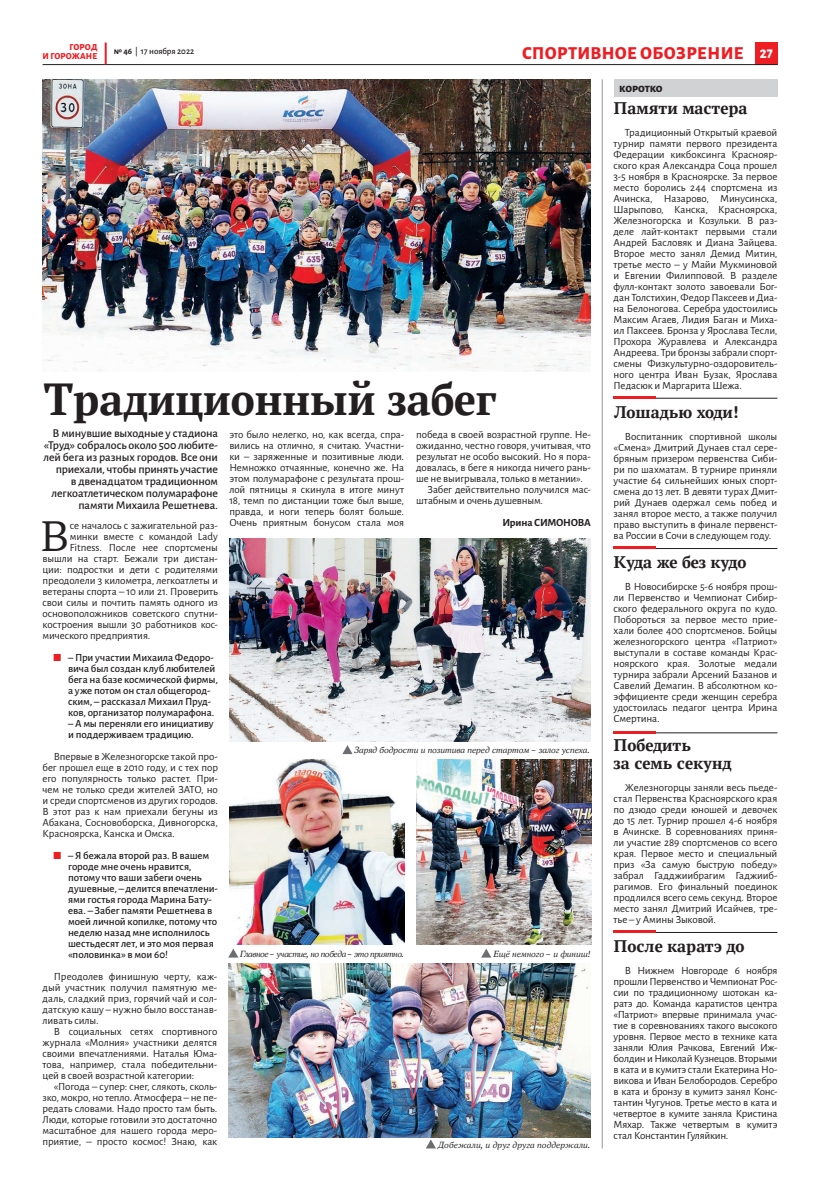
<style>
.page{position:relative;width:820px;height:1191px;background:#fff}
.page>*{position:absolute;margin:0;border:0;box-sizing:border-box;transform-origin:0 0}
.t1{font:700 48px "PT Astra Serif";color:#231f20}
.t2{font:44.2px "PT Astra Serif";color:#231f20}
.t3{font:700 18px/18px "PT Astra Serif";color:#231f20}
.t4{font:800 18px "Alegreya Sans";letter-spacing:.02em;color:#ee1d23}
.t5{font:800 14px "Alegreya Sans";color:#fff}
.t6{font:500 12px/12px "Alegreya Sans";letter-spacing:-.015em;color:#231f20;text-align:right}
.t7{font:800 12px "Alegreya Sans";letter-spacing:-.015em;color:#231f20}
.t8{font:11px/11px "Alegreya Sans";letter-spacing:-.01em;color:#231f20;text-align:justify}
.t9{font:500 11px/11px "Alegreya Sans";letter-spacing:-.01em;color:#231f20}
.t10{font:700 11px "Alegreya Sans";letter-spacing:-.03em;color:#231f20}
.t11{font:italic 9.5px "PT Astra Serif";letter-spacing:-.015em;color:#231f20}
.t12{font:italic 9.5px "PT Astra Serif";letter-spacing:-.055em;color:#231f20}
.t13{font:500 9px "Alegreya Sans";color:#231f20}
.t14{font:800 9px "Alegreya Sans";letter-spacing:.015em;color:#ee1d23}
.s1{font-weight:700}
.s2{color:#ee1d23}
</style>
<div class="page">
<div style="left:755px;top:43px;width:22px;height:22px;background:#ee1d23"></div>
<hr style="left:43px;top:64px;width:734px;height:1px;background:#231f20">
<hr style="left:105px;top:43px;width:2px;height:21px;background:#ee1d23">
<div style="left:613px;top:79px;width:164px;height:17px;background:#d1d2d4"></div>
<hr style="left:613px;top:398px;width:164px;height:1px;background:#231f20">
<hr style="left:613px;top:396px;width:43px;height:3px;background:#ee1d23">
<hr style="left:601px;top:79px;width:1px;height:1069px;background:#939598">
<hr style="left:613px;top:548px;width:164px;height:1px;background:#231f20">
<hr style="left:613px;top:546px;width:43px;height:3px;background:#ee1d23">
<hr style="left:613px;top:732px;width:164px;height:1px;background:#231f20">
<hr style="left:613px;top:730px;width:43px;height:3px;background:#ee1d23">
<hr style="left:613px;top:932px;width:164px;height:1px;background:#231f20">
<hr style="left:613px;top:930px;width:43px;height:3px;background:#ee1d23">
<svg style="left:342px;top:745px;width:10px;height:9px"></svg>
<img style="left:43px;top:79px;width:547px;height:292px">
<img style="left:229px;top:538px;width:361px;height:203px">
<img style="left:229px;top:760px;width:175px;height:184px">
<img style="left:416px;top:760px;width:175px;height:184px">
<img style="left:228px;top:963px;width:362px;height:174px">
<svg style="left:228px;top:948px;width:10px;height:9px"></svg>
<svg style="left:481px;top:948px;width:10px;height:9px"></svg>
<svg style="left:426px;top:1139px;width:10px;height:9px"></svg>
<p class="t14" style="left:69px;top:40px;width:30px">ГОРОД</p>
<p class="t13" style="left:114px;top:45px;width:82px"><span class="s1">№ 46</span> | 17 ноября 2022</p>
<p class="t14" style="left:43px;top:49px;width:56px">И ГОРОЖАНЕ</p>
<h3 class="t4" style="left:522px;top:40px;width:223px">СПОРТИВНОЕ ОБОЗРЕНИЕ</h3>
<p class="t7" style="left:619px;top:79px;width:45px">коротко</p>
<p class="t5" style="left:759px;top:43px;width:15px">27</p>
<h1 class="t1" style="left:43px;top:369px;width:456px">Традиционный забег</h1>
<p class="t6" style="left:44px;top:426px;width:176px">В минувшие выходные у стадиона «Труд» собралось около 500 любите&shy;лей бега из разных городов. Все они приехали, чтобы принять участие<br>в двенадцатом традиционном легкоатлетическом полумарафоне памяти Михаила Решетнева.</p>
<h2 class="t2" style="left:40px;top:509px;width:31px">В</h2>
<p class="t8" style="left:70px;top:519px;width:150px">се началось с зажигательной раз-</p>
<p class="t8" style="left:229px;top:428px;width:176px">это было нелегко, но, как всегда, спра&shy;вились на отлично, я считаю. Участни&shy;ки – заряженные и позитивные люди.<br>Немножко отчаянные, конечно же. На этом полумарафоне с результата прош&shy;лой пятницы я скинула в итоге минут 18, темп по дистанции тоже был выше, правда, и ноги теперь болят больше.<br>Очень приятным бонусом стала моя</p>
<p class="t8" style="left:416px;top:428px;width:176px">победа в своей возрастной группе. Не-</p>
<p class="t8" style="left:416px;top:439px;width:176px">ожиданно, честно говоря, учитывая, что</p>
<p class="t8" style="left:416px;top:450px;width:176px">результат не особо высокий. Но я пора-</p>
<p class="t8" style="left:416px;top:461px;width:176px">довалась, в беге я никогда ничего рань-</p>
<p class="t8" style="left:416px;top:472px;width:168px">ше не выигрывала, только в метании».</p>
<p class="t8" style="left:427px;top:483px;width:165px">Забег действительно получился мас-</p>
<p class="t8" style="left:416px;top:494px;width:128px">штабным и очень душевным.</p>
<p class="t10" style="left:502px;top:514px;width:90px">Ирина СИМОНОВА</p>
<p class="t8" style="left:70px;top:530px;width:150px">минки вместе с командой Lady</p>
<p class="t8" style="left:70px;top:541px;width:150px">Fitness. После нее спортсмены</p>
<p class="t8" style="left:43px;top:552px;width:177px">вышли на старт. Бежали три дистан-</p>
<p class="t8" style="left:43px;top:563px;width:177px">ции: подростки и дети с родителями</p>
<p class="t8" style="left:43px;top:574px;width:177px">преодолели 3 километра, легкоатлеты и</p>
<p class="t8" style="left:43px;top:585px;width:177px">ветераны спорта – 10 или 21. Проверить</p>
<p class="t8" style="left:43px;top:596px;width:177px">свои силы и почтить память одного из</p>
<p class="t8" style="left:43px;top:607px;width:177px">основоположников советского спутни-</p>
<p class="t8" style="left:43px;top:618px;width:177px">костроения вышли 30 работников кос-</p>
<p class="t8" style="left:43px;top:629px;width:109px">мического предприятия.</p>
<p class="t9" style="left:68px;top:651px;width:151px;text-indent:-14px"><span class="s2">⬛</span> – При участии Михаила Федоро&shy;вича был создан клуб любителей бега на базе космической фирмы, а уже потом он стал общегород&shy;ским, – рассказал Михаил Пруд&shy;ков, организатор полумарафона.</p>
<p class="t9" style="left:68px;top:717px;width:147px">– А мы переняли его инициативу и поддерживаем традицию.</p>
<p class="t8" style="left:43px;top:750px;width:177px;text-indent:11px">Впервые в Железногорске такой про&shy;бег прошел еще в 2010 году, и с тех пор его популярность только растет. При&shy;чем не только среди жителей ЗАТО, но и среди спортсменов из других городов.<br>В этот раз к нам приехали бегуны из Абакана, Сосновоборска, Дивногорска, Красноярска, Канска и Омска.</p>
<p class="t9" style="left:68px;top:849px;width:151px;text-indent:-14px"><span class="s2">⬛</span> – Я бежала второй раз. В вашем городе мне очень нравится, потому что ваши забеги очень душевные, – делится впечатлени&shy;ями гостья города Марина Бату&shy;ева. – Забег памяти Решетнева в моей личной копилке, потому что неделю назад мне исполнилось шестьдесят лет, и это моя первая «половинка» в мои 60!</p>
<p class="t8" style="left:43px;top:970px;width:176px;text-indent:11px">Преодолев финишную черту, каж&shy;дый участник получил памятную ме&shy;даль, сладкий приз, горячий чай и сол&shy;датскую кашу – нужно было восстанав&shy;ливать силы.</p>
<p class="t8" style="left:43px;top:1025px;width:176px;text-indent:11px">В социальных сетях спортивного журнала «Молния» участники делятся своими впечатлениями. Наталья Юма&shy;това, например, стала победительни&shy;цей в своей возрастной категории:</p>
<p class="t8" style="left:43px;top:1080px;width:176px;text-indent:11px">«Погода – супер: снег, слякоть, сколь&shy;зко, мокро, но тепло. Атмосфера – не пе&shy;редать словами. Надо просто там быть.<br>Люди, которые готовили это достаточно масштабное для нашего города меро&shy;приятие, – просто космос! Знаю, как</p>
<p class="t11" style="left:354px;top:744px;width:237px">Заряд бодрости и позитива перед стартом – залог успеха.</p>
<p class="t12" style="left:240px;top:947px;width:166px">Главное – участие, но победа – это приятно.</p>
<p class="t11" style="left:493px;top:947px;width:99px">Ещё немного – и финиш!</p>
<p class="t11" style="left:438px;top:1138px;width:153px">Добежали, и друг друга поддержали.</p>
<h3 class="t3" style="left:613px;top:99px;width:135px">Памяти мастера</h3>
<p class="t8" style="left:613px;top:126px;width:165px;text-indent:11px">Традиционный Открытый краевой турнир памяти первого президента Федерации кикбоксинга Краснояр&shy;ского края Александра Соца прошел 3-5 ноября в Красноярске. За первое место боролись 244 спортсмена из Ачинска, Назарово, Минусинска, Шарыпово, Канска, Красноярска, Железногорска и Козульки. В раз&shy;деле лайт-контакт первыми стали Андрей Басловяк и Диана Зайцева.<br>Второе место занял Демид Митин, третье место – у Майи Мукминовой и Евгении Филипповой. В разделе фулл-контакт золото завоевали Бог&shy;дан Толстихин, Федор Паксеев и Диа&shy;на Белоногова. Серебра удостоились Максим Агаев, Лидия Баган и Миха&shy;ил Паксеев. Бронза у Ярослава Тесли, Прохора Журавлева и Александра Андреева. Три бронзы забрали спорт&shy;смены Физкультурно-оздоровитель&shy;ного центра Иван Бузак, Ярослава Педасюк и Маргарита Шежа.</p>
<h3 class="t3" style="left:613px;top:403px;width:127px">Лошадью ходи!</h3>
<p class="t8" style="left:613px;top:430px;width:165px;text-indent:11px">Воспитанник спортивной школы «Смена» Дмитрий Дунаев стал сере&shy;бряным призером первенства Сиби&shy;ри по шахматам. В турнире приняли участие 64 сильнейших юных спорт&shy;смена до 13 лет. В девяти турах Дмит&shy;рий Дунаев одержал семь побед и занял второе место, а также получил право выступить в финале первенст&shy;ва России в Сочи в следующем году.</p>
<h3 class="t3" style="left:613px;top:553px;width:134px">Куда же без кудо</h3>
<p class="t8" style="left:613px;top:580px;width:165px;text-indent:11px">В Новосибирске 5-6 ноября прош&shy;ли Первенство и Чемпионат Сибир&shy;ского федерального округа по кудо.<br>Побороться за первое место прие&shy;хали более 400 спортсменов. Бойцы железногорского центра «Патриот» выступали в составе команды Крас&shy;ноярского края. Золотые медали турнира забрали Арсений Базанов и Савелий Демагин. В абсолютном ко&shy;эффициенте среди женщин серебра удостоилась педагог центра Ирина Смертина.</p>
<h3 class="t3" style="left:613px;top:736px;width:120px">Победить<br>за семь секунд</h3>
<p class="t8" style="left:613px;top:781px;width:165px;text-indent:11px">Железногорцы заняли весь пьеде&shy;стал Первенства Красноярского края по дзюдо среди юношей и девочек до 15 лет. Турнир прошел 4-6 ноября в Ачинске. В соревнованиях приня&shy;ли участие 289 спортсменов со всего края. Первое место и специальный приз «За самую быструю победу» забрал Гадджиибрагим Гаджииб&shy;рагимов. Его финальный поединок продлился всего семь секунд. Второе место занял Дмитрий Исайчев, тре&shy;тье – у Амины Зыковой.</p>
<h3 class="t3" style="left:613px;top:937px;width:132px">После каратэ до</h3>
<p class="t8" style="left:613px;top:964px;width:165px;text-indent:11px">В Нижнем Новгороде 6 ноября прошли Первенство и Чемпионат Рос&shy;сии по традиционному шотокан ка&shy;ратэ до. Команда каратистов центра «Патриот» впервые принимала учас&shy;тие в соревнованиях такого высокого уровня. Первое место в технике ката заняли Юлия Рачкова, Евгений Иж&shy;болдин и Николай Кузнецов. Вторыми в ката и в кумитэ стали Екатерина Но&shy;викова и Иван Белобородов. Серебро в ката и бронзу в кумитэ занял Конс&shy;тантин Чугунов. Третье место в ката и четвертое в кумите заняла Кристина Мяхар. Также четвертым в кумитэ стал Константин Гуляйкин.</p>
</div>
